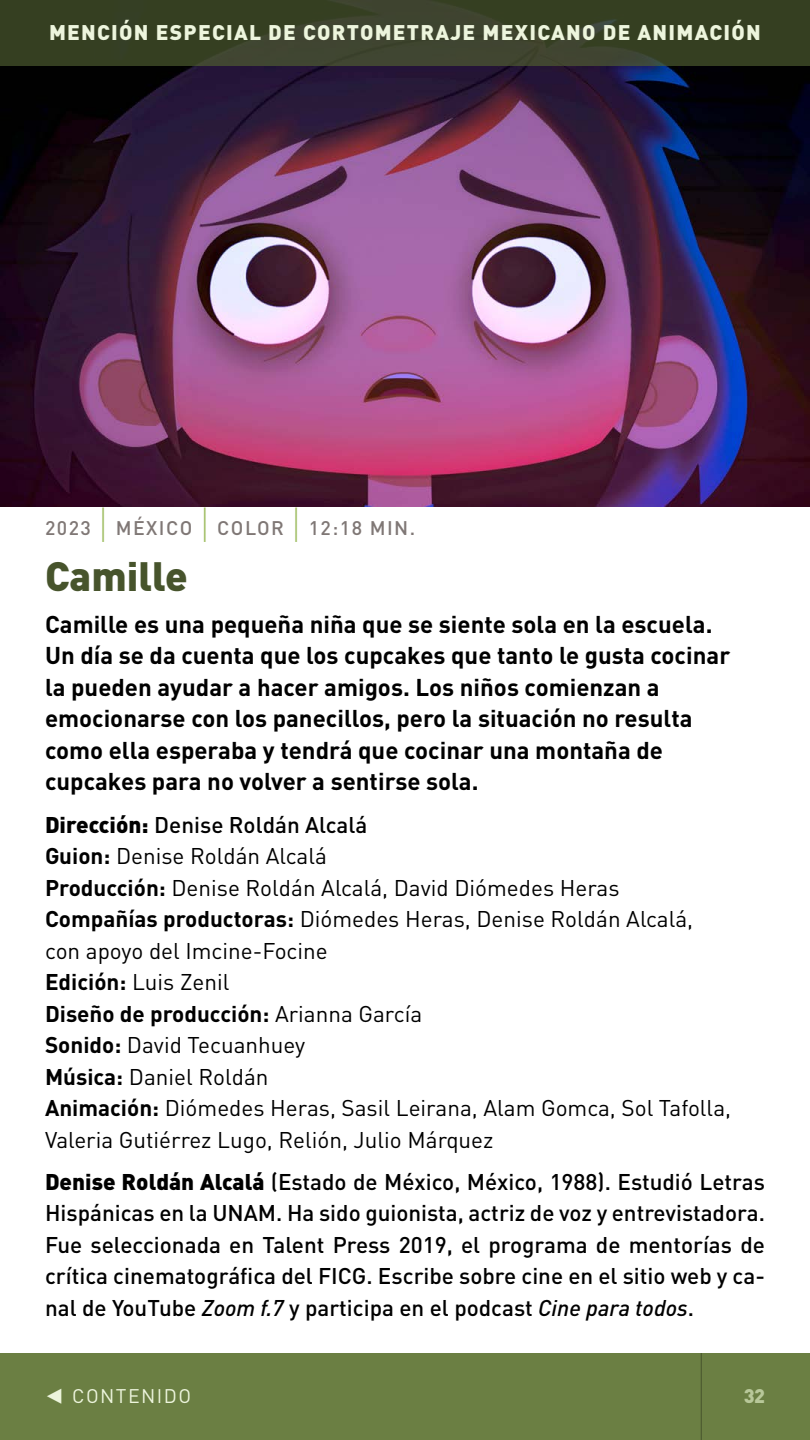
<style>
.page{position:relative;width:810px;height:1440px;background:#fff}
.page>*{position:absolute;margin:0;border:0;box-sizing:border-box;transform-origin:0 0}
.t1{font:900 40.5px "DIN Pro";color:#47542c}
.t2{font:700 24px/31.5px "DIN Pro";color:#000}
.t3{font:22.5px/31.5px "DIN Pro";color:#000}
.t4{font:500 22.5px/31.5px "DIN Pro";color:#000;text-align:justify}
.t5{font:900 21px "DIN Pro";letter-spacing:.06em;color:#edf5dd}
.t6{font:500 19.5px "DIN Pro";letter-spacing:.075em;color:#7f7775}
.t7{font:19.5px "DIN Pro";letter-spacing:.075em;color:#edf5dd}
.t8{font:900 19.5px "DIN Pro";color:#e1eec7}
.s1{font-weight:300;font-size:40.05px;color:#a0be64}
.s2{font-weight:900}
.s3{font-weight:500}
.s4{font-weight:700}
.s5{font-family:"DIN";font-style:italic}
.s6{font-family:"Scala Sans Regular Exp";font-size:30px}
</style>
<div class="page">
<div style="left:0;top:1353px;width:810px;height:87px;background:#6b7f43"></div>
<hr style="left:701px;top:1353px;width:1px;height:87px;background:#47542c">
<img style="left:0;top:66px;width:810px;height:441px">
<div style="left:0;top:0;width:810px;height:66px;background:linear-gradient(to right,#384126,#394127)"></div>
<p class="t5" style="left:49px;top:19px;width:713px">MENCIÓN ESPECIAL DE CORTOMETRAJE MEXICANO DE ANIMACIÓN</p>
<p class="t6" style="left:45px;top:514px;width:372px">2023 <span class="s1">|</span> MÉXICO <span class="s1">|</span> COLOR <span class="s1">|</span> 12:18 MIN.</p>
<h1 class="t1" style="left:45px;top:549px;width:144px">Camille</h1>
<p class="t2" style="left:45px;top:608px;width:687px">Camille es una pequeña niña que se siente sola en la escuela.<br>Un día se da cuenta que los cupcakes que tanto le gusta cocinar la pueden ayudar a hacer amigos. Los niños comienzan a emocionarse con los panecillos, pero la situación no resulta como ella esperaba y tendrá que cocinar una montaña de cupcakes para no volver a sentirse sola.</p>
<p class="t3" style="left:45px;top:808px;width:688px"><span class="s2">Dirección:</span> <span class="s3">Denise Roldán Alcalá<br></span><span class="s4">Guion:</span> Denise Roldán Alcalá<br><span class="s4">Producción:</span> Denise Roldán Alcalá, David Diómedes Heras <span class="s4">Compañías productoras:</span> Diómedes Heras, Denise Roldán Alcalá, con apoyo del Imcine-Focine<br><span class="s4">Edición:</span> Luis Zenil<br><span class="s4">Diseño de producción:</span> Arianna García<br><span class="s4">Sonido:</span> David Tecuanhuey<br><span class="s4">Música:</span> Daniel Roldán<br><span class="s4">Animación:</span> Diómedes Heras, Sasil Leirana, Alam Gomca, Sol Tafolla, Valeria Gutiérrez Lugo, Relión, Julio Márquez</p>
<p class="t4" style="left:45px;top:1165px;width:722px"><span class="s2">Denise Roldán Alcalá</span> (Estado de México, México, 1988). Estudió Letras Hispánicas en la UNAM. Ha sido guionista, actriz de voz y entrevistadora.<br>Fue seleccionada en Talent Press 2019, el programa de mentorías de crítica cinematográfica del FICG. Escribe sobre cine en el sitio web y ca&shy;nal de YouTube <span class="s5">Zoom f.7</span> y participa en el podcast <span class="s5">Cine para todos</span>.</p>
<p class="t7" style="left:45px;top:1383px;width:148px"><span class="s6">s</span> CONTENIDO</p>
<p class="t8" style="left:743px;top:1383px;width:23px">32</p>
</div>
